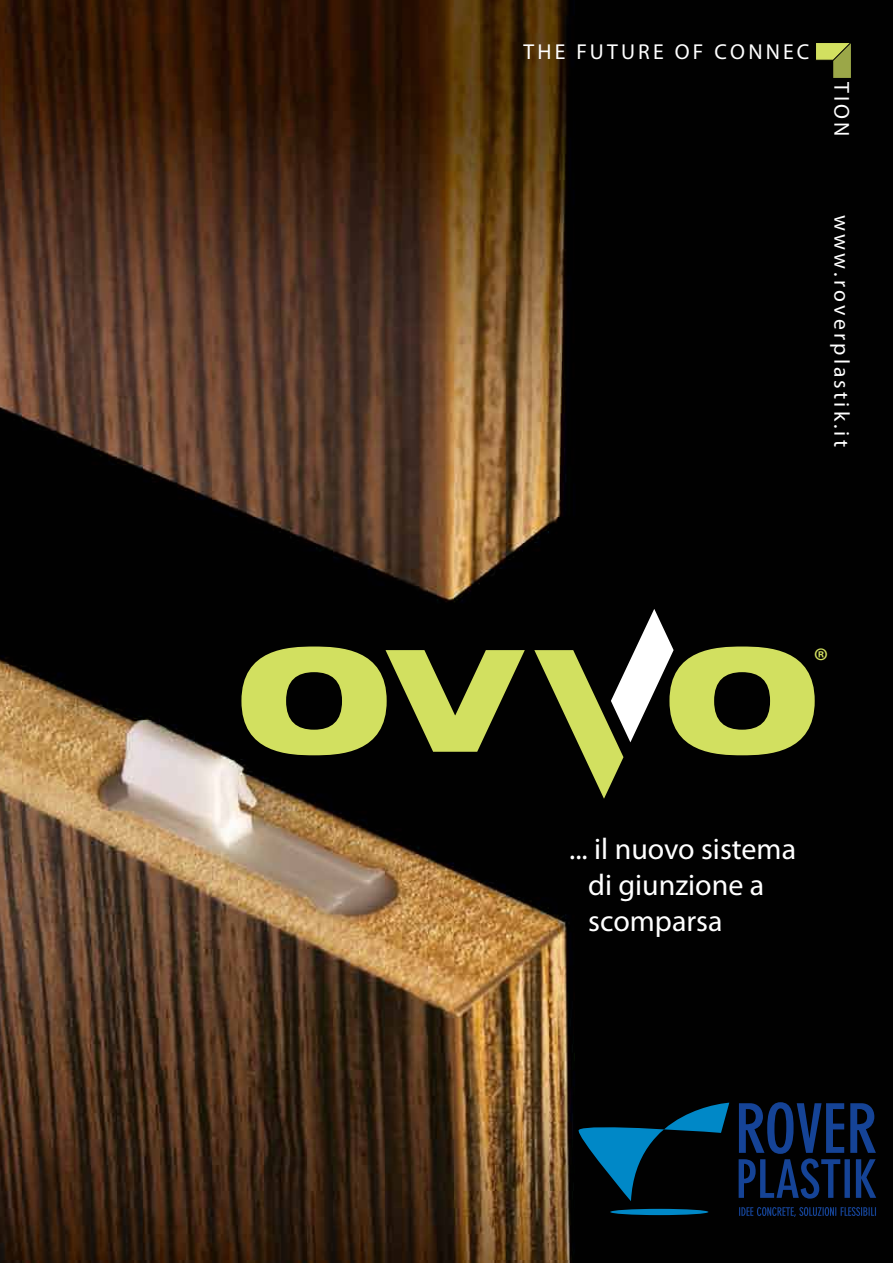
<style>
.page{position:relative;width:893px;height:1263px;background:#fff}
.page>*{position:absolute;margin:0;border:0;box-sizing:border-box;transform-origin:0 0}
.t1{font:36px "Myriad Pro";color:#d2e060}
.t2{font:700 30px/36px "Olney";color:#fff}
.t3{font:21.6px "Helvetica Neue";letter-spacing:.145em;color:#fff}
</style>
<div class="page">
<img style="left:0;top:0;width:893px;height:1263px">
<svg style="left:241px;top:646px;width:284px;height:109px;background:#7a8238"></svg>
<svg style="left:534px;top:609px;width:281px;height:190px;background:#4f532d"></svg>
<svg style="left:815px;top:42px;width:37px;height:36px"></svg>
<svg style="left:739px;top:1102px;width:137px;height:96px;background:#091d41"></svg>
<svg style="left:739px;top:1207px;width:137px;height:10px"></svg>
<svg style="left:575px;top:1103px;width:154px;height:98px;background:#002435"></svg>
<div style="left:610px;top:1209px;width:98px;height:6px;background:#0088c7;border-radius:50%"></div>
<p class="t3" style="left:523px;top:39px;width:287px">THE FUTURE OF CONNEC</p>
<p class="t3" style="left:855px;top:82px;width:56px;rotate:90deg">TION</p>
<p class="t3" style="left:855px;top:215px;width:233px;rotate:90deg">www.roverplastik.it</p>
<h1 class="t1" style="left:814px;top:639px;width:17px">®</h1>
<h2 class="t2" style="left:588px;top:830px;width:209px;text-indent:-19px">... il nuovo sistema di giunzione a scomparsa</h2>
</div>
